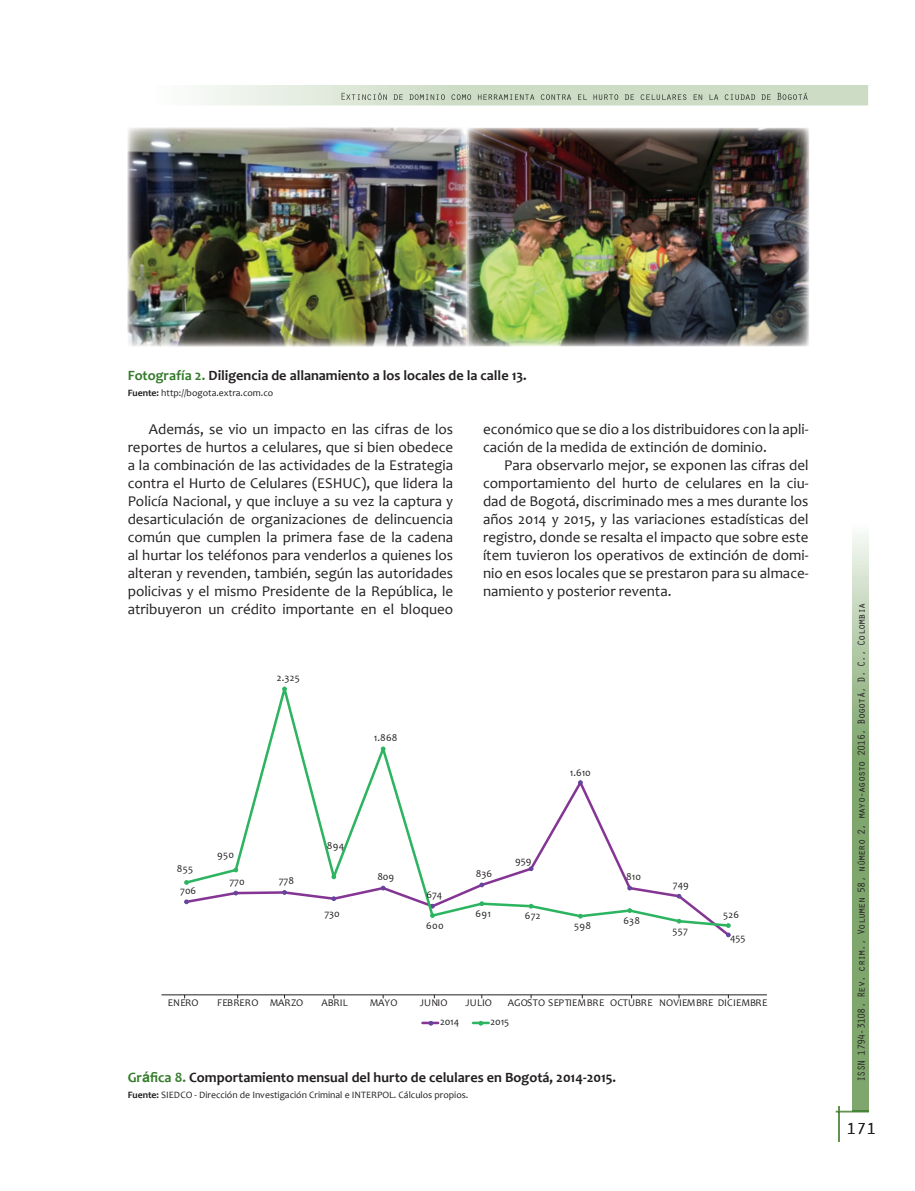
<style>
.page{position:relative;width:915px;height:1191px;background:#fff}
.page>*{position:absolute;margin:0;border:0;box-sizing:border-box;transform-origin:0 0}
.t1{font:16.5px "Orator Std";color:#231f20}
.t2{font:15px/18px "Candara";color:#231f20;text-align:justify}
.t3{font:700 14.25px "Candara";color:#231f20}
.t4{font:10.5px "Orator Std";letter-spacing:-.1em;color:#231f20}
.t5{font:10.2px "Candara";letter-spacing:.005em;color:#231f20}
.t6{font:9.75px "Candara";color:#231f20}
.s1{color:#357b2b}
.s2{font-weight:700}
.s3{font-family:"Arial";color:#357b2b}
</style>
<div class="page">
<svg style="left:852px;top:535px;width:15px;height:571px;background:#93b485"></svg>
<svg style="left:835px;top:1106px;width:33px;height:35px"></svg>
<svg style="left:200px;top:85px;width:667px;height:20px;background:#d5e2cf"></svg>
<img style="left:341px;top:93px;width:466px;height:7px">
<img style="left:128px;top:128px;width:681px;height:218px">
<img style="left:466px;top:128px;width:2px;height:218px">
<hr style="left:161px;top:994px;width:605px;height:1px;background:#231f20">
<svg style="left:184px;top:691px;width:541px;height:237px"></svg>
<svg style="left:184px;top:880px;width:5px;height:4px"></svg>
<svg style="left:233px;top:867px;width:5px;height:5px"></svg>
<svg style="left:282px;top:686px;width:5px;height:5px"></svg>
<svg style="left:331px;top:874px;width:5px;height:5px"></svg>
<svg style="left:381px;top:746px;width:4px;height:5px"></svg>
<svg style="left:430px;top:904px;width:4px;height:14px"></svg>
<svg style="left:479px;top:901px;width:5px;height:5px"></svg>
<svg style="left:528px;top:904px;width:5px;height:4px"></svg>
<svg style="left:578px;top:914px;width:4px;height:4px"></svg>
<svg style="left:627px;top:908px;width:4px;height:5px"></svg>
<svg style="left:676px;top:919px;width:5px;height:4px"></svg>
<svg style="left:725px;top:923px;width:5px;height:14px"></svg>
<hr style="left:422px;top:1021px;width:16px;height:3px;background:#853594">
<svg style="left:428px;top:1021px;width:5px;height:4px"></svg>
<hr style="left:473px;top:1021px;width:15px;height:3px;background:#2db460">
<p class="t3" style="left:128px;top:366px;width:400px"><span class="s1">Fotografía 2.</span> Diligencia de allanamiento a los locales de la calle 13.</p>
<p class="t6" style="left:128px;top:386px;width:147px"><span class="s2">Fuente:</span> http://bogota.extra.com.co</p>
<p class="t2" style="left:128px;top:420px;width:327px;text-indent:21px">Además, se vio un impacto en las cifras de los reportes de hurtos a celulares, que si bien obedece a la combinación de las actividades de la Estrategia contra el Hurto de Celulares (ESHUC), que lidera la Policía Nacional, y que incluye a su vez la captura y desarticulación de organizaciones de delincuencia común que cumplen la primera fase de la cadena al hurtar los teléfonos para venderlos a quienes los alteran y revenden, también, según las autoridades policivas y el mismo Presidente de la República, le atribuyeron un crédito importante en el bloqueo</p>
<p class="t5" style="left:277px;top:671px;width:24px">2.325</p>
<p class="t5" style="left:373px;top:731px;width:25px">1.868</p>
<p class="t2" style="left:483px;top:420px;width:327px">económico que se dio a los distribuidores con la apli&shy;cación de la medida de extinción de dominio.</p>
<p class="t2" style="left:483px;top:456px;width:327px;text-indent:21px">Para observarlo mejor, se exponen las cifras del comportamiento del hurto de celulares en la ciu&shy;dad de Bogotá, discriminado mes a mes durante los años 2014 y 2015, y las variaciones estadísticas del registro, donde se resalta el impacto que sobre este ítem tuvieron los operativos de extinción de domi&shy;nio en esos locales que se prestaron para su almace&shy;namiento y posterior reventa.</p>
<p class="t5" style="left:569px;top:766px;width:22px">1.610</p>
<p class="t5" style="left:177px;top:862px;width:18px">855</p>
<p class="t5" style="left:180px;top:884px;width:17px">706</p>
<p class="t5" style="left:217px;top:848px;width:18px">950</p>
<p class="t5" style="left:229px;top:875px;width:17px">770</p>
<p class="t5" style="left:279px;top:874px;width:17px">778</p>
<p class="t5" style="left:327px;top:839px;width:19px">894</p>
<p class="t5" style="left:324px;top:907px;width:17px">730</p>
<p class="t5" style="left:377px;top:870px;width:18px">809</p>
<p class="t5" style="left:426px;top:888px;width:17px">674</p>
<p class="t5" style="left:426px;top:918px;width:19px">600</p>
<p class="t5" style="left:475px;top:867px;width:18px">836</p>
<p class="t5" style="left:515px;top:854px;width:18px">959</p>
<p class="t5" style="left:475px;top:907px;width:17px">691</p>
<p class="t5" style="left:524px;top:909px;width:17px">672</p>
<p class="t5" style="left:574px;top:919px;width:18px">598</p>
<p class="t5" style="left:626px;top:870px;width:16px">810</p>
<p class="t5" style="left:623px;top:913px;width:18px">638</p>
<p class="t5" style="left:672px;top:878px;width:17px">749</p>
<p class="t5" style="left:672px;top:924px;width:17px">557</p>
<p class="t5" style="left:722px;top:908px;width:17px">526</p>
<p class="t5" style="left:730px;top:931px;width:17px">455</p>
<p class="t5" style="left:168px;top:996px;width:32px">ENERO</p>
<p class="t5" style="left:217px;top:996px;width:87px">FEBRERO MARZO</p>
<p class="t5" style="left:321px;top:996px;width:28px">ABRIL</p>
<p class="t5" style="left:369px;top:996px;width:29px">MAYO</p>
<p class="t5" style="left:419px;top:996px;width:29px">JUNIO</p>
<p class="t5" style="left:465px;top:996px;width:28px">JULIO</p>
<p class="t5" style="left:507px;top:996px;width:261px">AGOSTO SEPTIEMBRE OCTUBRE NOVIEMBRE DICIEMBRE</p>
<p class="t5" style="left:440px;top:1015px;width:21px">2014</p>
<p class="t5" style="left:490px;top:1015px;width:20px">2015</p>
<p class="t3" style="left:128px;top:1068px;width:490px"><span class="s1">Gr</span><span class="s3">á</span><span class="s1">fica 8.</span> Comportamiento mensual del hurto de celulares en Bogotá, 2014-2015.</p>
<p class="t6" style="left:128px;top:1088px;width:342px"><span class="s2">Fuente:</span> SIEDCO - Dirección de Investigación Criminal e INTERPOL. Cálculos propios.</p>
<p class="t4" style="left:853px;top:1081px;width:480px;rotate:-90deg">ISSN 1794-3108. Rev. crim., Volumen 58, número 2, mayo-agosto 2016, Bogotá, D. C., Colombia</p>
<p class="t1" style="left:846px;top:1117px;width:31px">171</p>
</div>
